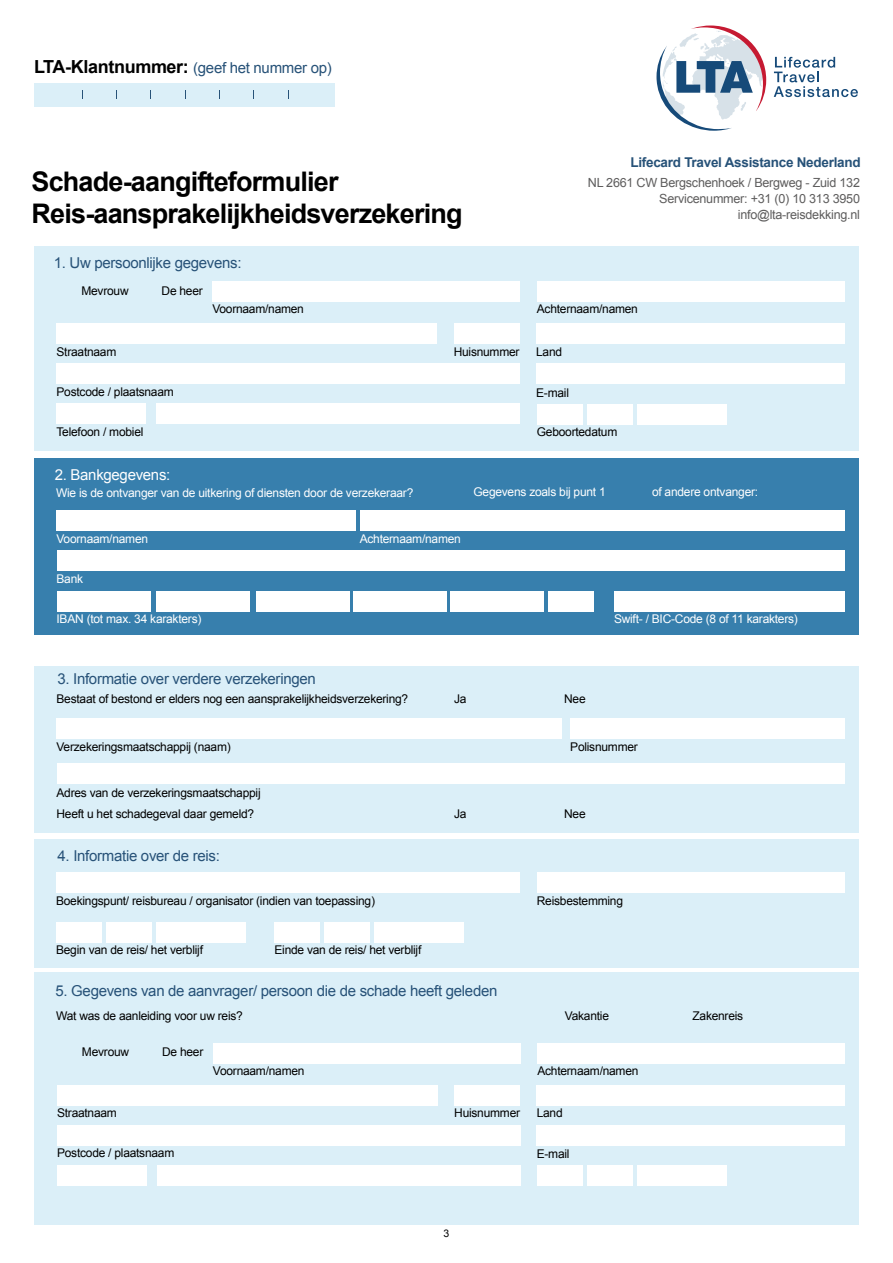
<style>
.page{position:relative;width:893px;height:1263px;background:#fff}
.page>*{position:absolute;margin:0;border:0;box-sizing:border-box;transform-origin:0 0}
.t1{font:700 27px/32.4px "Arial";letter-spacing:-.03em;color:#000}
.t2{font:15px "Arial";letter-spacing:-.02em;color:#275278}
.t3{font:15px "Arial";letter-spacing:-.02em;color:#fff}
.t4{font:700 13.5px "Arial";letter-spacing:-.02em;color:#275278}
.t5{font:12.6px/15.8px "Arial";letter-spacing:-.02em;color:#5e5d5d;text-align:right}
.t6{font:12px "Arial";letter-spacing:-.02em;color:#000}
.t7{font:12px "Arial";letter-spacing:-.02em;color:#fff}
.t8{font:10.5px "Arial";color:#000}
.s1{font-weight:700;font-size:18px;color:#000}
</style>
<div class="page">
<div style="left:34px;top:839px;width:825px;height:128px;background:#dbeff8"></div>
<div style="left:34px;top:972px;width:825px;height:253px;background:#dbeff8"></div>
<div style="left:56px;top:872px;width:464px;height:21px;background:#fff"></div>
<div style="left:537px;top:872px;width:307px;height:21px;background:#fff"></div>
<div style="left:56px;top:922px;width:46px;height:21px;background:#fff"></div>
<div style="left:275px;top:922px;width:45px;height:21px;background:#fff"></div>
<div style="left:106px;top:922px;width:46px;height:21px;background:#fff"></div>
<div style="left:324px;top:922px;width:46px;height:21px;background:#fff"></div>
<div style="left:156px;top:922px;width:90px;height:21px;background:#fff"></div>
<div style="left:374px;top:922px;width:90px;height:21px;background:#fff"></div>
<div style="left:34px;top:666px;width:825px;height:167px;background:#dbeff8"></div>
<div style="left:57px;top:718px;width:505px;height:21px;background:#fff"></div>
<div style="left:57px;top:763px;width:787px;height:21px;background:#fff"></div>
<div style="left:570px;top:718px;width:274px;height:21px;background:#fff"></div>
<div style="left:34px;top:83px;width:300px;height:23px;background:#dbeff8"></div>
<div style="left:34px;top:246px;width:825px;height:204px;background:#dbeff8"></div>
<div style="left:57px;top:323px;width:380px;height:21px;background:#fff"></div>
<div style="left:57px;top:363px;width:463px;height:21px;background:#fff"></div>
<div style="left:536px;top:323px;width:308px;height:21px;background:#fff"></div>
<div style="left:536px;top:363px;width:308px;height:21px;background:#fff"></div>
<div style="left:57px;top:403px;width:89px;height:21px;background:#fff"></div>
<div style="left:156px;top:403px;width:364px;height:21px;background:#fff"></div>
<div style="left:454px;top:323px;width:66px;height:21px;background:#fff"></div>
<div style="left:537px;top:281px;width:307px;height:21px;background:#fff"></div>
<div style="left:212px;top:281px;width:308px;height:21px;background:#fff"></div>
<div style="left:34px;top:458px;width:825px;height:177px;background:#377fad"></div>
<div style="left:57px;top:510px;width:299px;height:21px;background:#fff"></div>
<div style="left:57px;top:551px;width:787px;height:20px;background:#fff"></div>
<div style="left:57px;top:591px;width:93px;height:20px;background:#fff"></div>
<div style="left:614px;top:591px;width:230px;height:20px;background:#fff"></div>
<div style="left:156px;top:591px;width:94px;height:20px;background:#fff"></div>
<div style="left:256px;top:591px;width:93px;height:20px;background:#fff"></div>
<div style="left:353px;top:591px;width:93px;height:20px;background:#fff"></div>
<div style="left:450px;top:591px;width:94px;height:20px;background:#fff"></div>
<div style="left:548px;top:591px;width:46px;height:20px;background:#fff"></div>
<div style="left:360px;top:510px;width:484px;height:21px;background:#fff"></div>
<div style="left:537px;top:404px;width:46px;height:21px;background:#fff"></div>
<div style="left:587px;top:404px;width:45px;height:21px;background:#fff"></div>
<div style="left:637px;top:404px;width:89px;height:21px;background:#fff"></div>
<svg style="left:774px;top:57px;width:84px;height:40px"></svg>
<svg style="left:656px;top:26px;width:110px;height:105px"></svg>
<div style="left:57px;top:1085px;width:381px;height:21px;background:#fff"></div>
<div style="left:57px;top:1125px;width:463px;height:21px;background:#fff"></div>
<div style="left:537px;top:1085px;width:308px;height:21px;background:#fff"></div>
<div style="left:537px;top:1125px;width:308px;height:21px;background:#fff"></div>
<div style="left:57px;top:1165px;width:90px;height:21px;background:#fff"></div>
<div style="left:157px;top:1165px;width:363px;height:21px;background:#fff"></div>
<div style="left:454px;top:1085px;width:66px;height:21px;background:#fff"></div>
<div style="left:537px;top:1042px;width:308px;height:21px;background:#fff"></div>
<div style="left:213px;top:1042px;width:308px;height:21px;background:#fff"></div>
<div style="left:537px;top:1165px;width:46px;height:21px;background:#fff"></div>
<div style="left:587px;top:1165px;width:46px;height:21px;background:#fff"></div>
<div style="left:637px;top:1165px;width:90px;height:21px;background:#fff"></div>
<p class="t2" style="left:34px;top:57px;width:299px"><span class="s1">LTA-Klantnummer:</span> (geef het nummer op)</p>
<h1 class="t1" style="left:32px;top:166px;width:432px">Schade-aangifteformulier<br>Reis-aansprakelijkheidsverzekering</h1>
<p class="t2" style="left:54px;top:252px;width:189px">1. Uw persoonlijke gegevens:</p>
<p class="t6" style="left:81px;top:283px;width:49px">Mevrouw</p>
<p class="t6" style="left:162px;top:283px;width:43px">De heer</p>
<p class="t4" style="left:630px;top:153px;width:232px">Lifecard Travel Assistance Nederland</p>
<p class="t5" style="left:588px;top:175px;width:274px">NL 2661 CW Bergschenhoek / Bergweg - Zuid 132<br>Servicenummer: +31 (0) 10 313 3950 info@lta-reisdekking.nl</p>
<p class="t6" style="left:57px;top:343px;width:61px">Straatnaam</p>
<p class="t6" style="left:57px;top:384px;width:119px">Postcode / plaatsnaam</p>
<p class="t6" style="left:57px;top:424px;width:88px">Telefoon / mobiel</p>
<p class="t6" style="left:212px;top:301px;width:93px">Voornaam/namen</p>
<p class="t6" style="left:537px;top:301px;width:103px">Achternaam/namen</p>
<p class="t6" style="left:454px;top:343px;width:67px">Huisnummer</p>
<p class="t6" style="left:536px;top:343px;width:27px">Land</p>
<p class="t6" style="left:536px;top:385px;width:34px">E-mail</p>
<p class="t6" style="left:537px;top:424px;width:82px">Geboortedatum</p>
<p class="t3" style="left:55px;top:465px;width:117px">2. Bankgegevens:</p>
<p class="t7" style="left:56px;top:485px;width:359px">Wie is de ontvanger van de uitkering of diensten door de verzekeraar?</p>
<p class="t7" style="left:473px;top:484px;width:134px">Gegevens zoals bij punt 1</p>
<p class="t7" style="left:652px;top:484px;width:108px">of andere ontvanger:</p>
<p class="t7" style="left:57px;top:531px;width:93px">Voornaam/namen</p>
<p class="t7" style="left:57px;top:571px;width:28px">Bank</p>
<p class="t7" style="left:57px;top:611px;width:146px">IBAN (tot max. 34 karakters)</p>
<p class="t7" style="left:614px;top:611px;width:185px">Swift- / BIC-Code (8 of 11 karakters)</p>
<p class="t7" style="left:360px;top:531px;width:103px">Achternaam/namen</p>
<p class="t2" style="left:57px;top:669px;width:260px">3. Informatie over verdere verzekeringen</p>
<p class="t6" style="left:57px;top:691px;width:353px">Bestaat of bestond er elders nog een aansprakelijkheidsverzekering?</p>
<p class="t6" style="left:57px;top:739px;width:176px">Verzekeringsmaatschappij (naam)</p>
<p class="t6" style="left:57px;top:785px;width:206px">Adres van de verzekeringsmaatschappij</p>
<p class="t6" style="left:57px;top:806px;width:199px">Heeft u het schadegeval daar gemeld?</p>
<p class="t2" style="left:58px;top:846px;width:164px">4. Informatie over de reis:</p>
<p class="t6" style="left:454px;top:691px;width:14px">Ja</p>
<p class="t6" style="left:454px;top:805px;width:14px">Ja</p>
<p class="t6" style="left:564px;top:691px;width:23px">Nee</p>
<p class="t6" style="left:570px;top:739px;width:69px">Polisnummer</p>
<p class="t6" style="left:564px;top:805px;width:23px">Nee</p>
<p class="t6" style="left:56px;top:892px;width:320px">Boekingspunt/ reisbureau / organisator (indien van toepassing)</p>
<p class="t6" style="left:537px;top:892px;width:88px">Reisbestemming</p>
<p class="t6" style="left:56px;top:942px;width:148px">Begin van de reis/ het verblijf</p>
<p class="t6" style="left:275px;top:942px;width:148px">Einde van de reis/ het verblijf</p>
<p class="t2" style="left:55px;top:981px;width:443px">5. Gegevens van de aanvrager/ persoon die de schade heeft geleden</p>
<p class="t6" style="left:56px;top:1008px;width:188px">Wat was de aanleiding voor uw reis?</p>
<p class="t6" style="left:82px;top:1044px;width:49px">Mevrouw</p>
<p class="t6" style="left:162px;top:1044px;width:43px">De heer</p>
<p class="t6" style="left:565px;top:1008px;width:46px">Vakantie</p>
<p class="t6" style="left:692px;top:1008px;width:52px">Zakenreis</p>
<p class="t6" style="left:57px;top:1105px;width:61px">Straatnaam</p>
<p class="t6" style="left:57px;top:1145px;width:119px">Postcode / plaatsnaam</p>
<p class="t6" style="left:213px;top:1063px;width:93px">Voornaam/namen</p>
<p class="t6" style="left:537px;top:1063px;width:103px">Achternaam/namen</p>
<p class="t6" style="left:454px;top:1105px;width:67px">Huisnummer</p>
<p class="t6" style="left:537px;top:1105px;width:27px">Land</p>
<p class="t6" style="left:537px;top:1146px;width:34px">E-mail</p>
<p class="t8" style="left:444px;top:1226px;width:7px">3</p>
</div>
